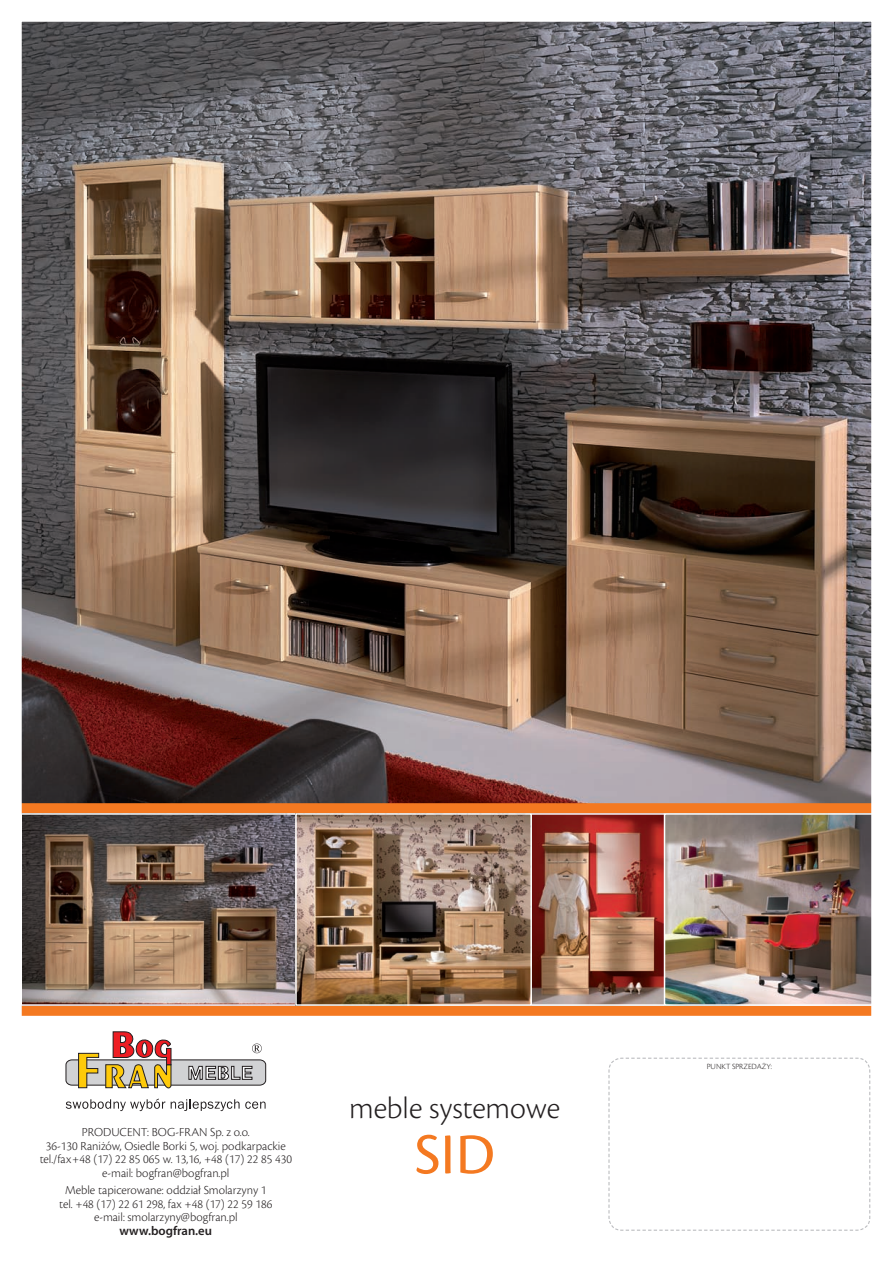
<style>
.page{position:relative;width:893px;height:1263px;background:#fff}
.page>*{position:absolute;margin:0;border:0;box-sizing:border-box;transform-origin:0 0}
.t1{font:60px "Cronos Pro";color:#f47921}
.t2{font:300 31.8px "Cronos Pro";color:#231f20}
.t3{font:300 12.75px/13.5px "Cronos Pro";color:#231f20;text-align:center}
.t4{font:600 12.75px "Myriad Pro";color:#231f20}
.t5{font:300 8.25px "Cronos Pro";color:#231f20}
</style>
<div class="page">
<img style="left:21px;top:21px;width:851px;height:1091px">
<svg style="left:608px;top:1057px;width:263px;height:174px"></svg>
<svg style="left:66px;top:1032px;width:200px;height:56px"></svg>
<svg style="left:66px;top:1098px;width:99px;height:13px"></svg>
<svg style="left:171px;top:1099px;width:95px;height:12px"></svg>
<p class="t3" style="left:40px;top:1125px;width:254px">PRODUCENT: BOG-FRAN Sp. z o.o.<br>36-130 Raniżów, Osiedle Borki 5, woj. podkarpackie tel./fax +48 (17) 22 85 065 w. 13,16, +48 (17) 22 85 430 e-mail: bogfran@bogfran.pl</p>
<p class="t3" style="left:59px;top:1184px;width:215px">Meble tapicerowane: oddział Smolarzyny 1 tel. +48 (17) 22 61 298, fax +48 (17) 22 59 186 e-mail: smolarzyny@bogfran.pl</p>
<p class="t4" style="left:120px;top:1222px;width:94px">www.bogfran.eu</p>
<h2 class="t2" style="left:349px;top:1090px;width:213px">meble systemowe</h2>
<h1 class="t1" style="left:415px;top:1120px;width:82px">SID</h1>
<p class="t5" style="left:707px;top:1062px;width:67px">PUNKT SPRZEDAŻY:</p>
</div>
